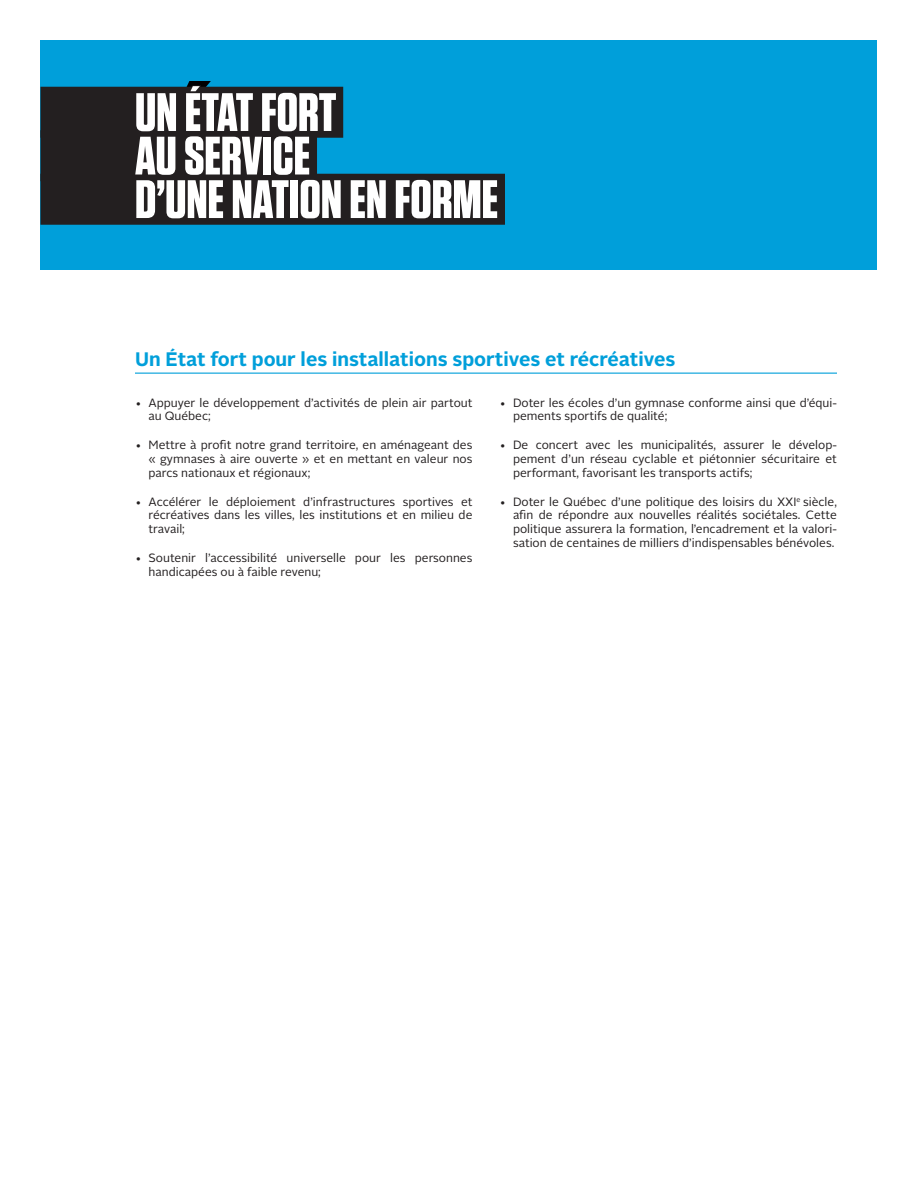
<style>
.page{position:relative;width:918px;height:1188px;background:#fff}
.page>*{position:absolute;margin:0;border:0;box-sizing:border-box;transform-origin:0 0}
.t1{font:700 54px/43.5px "Tungsten";color:#fff}
.t2{font:700 19.5px "Alright Sans";color:#009fda}
.t3{font:12px/13.8px "Alright Sans";color:#231f20;text-align:justify}
</style>
<div class="page">
<div style="left:40px;top:40px;width:838px;height:230px;background:#009fda"></div>
<hr style="left:135px;top:373px;width:702px;height:1px;background:#009fda">
<svg style="left:178px;top:81px;width:38px;height:6px"></svg>
<div style="left:40px;top:87px;width:303px;height:51px;background:#231f20"></div>
<div style="left:40px;top:130px;width:277px;height:51px;background:#231f20"></div>
<div style="left:40px;top:174px;width:465px;height:51px;background:#231f20"></div>
<h1 class="t1" style="left:135px;top:92px;width:365px">UN ÉTAT FORT<br>AU SERVICE<br>D’UNE NATION EN FORME</h1>
<h2 class="t2" style="left:135px;top:345px;width:542px">Un État fort pour les installations sportives et récréatives</h2>
<p class="t3" style="left:148px;top:396px;width:326px;text-indent:-14px">• Appuyer le développement d’activités de plein air partout au Québec;</p>
<p class="t3" style="left:148px;top:438px;width:326px;text-indent:-14px">• Mettre à profit notre grand territoire, en aménageant des « gymnases à aire ouverte » et en mettant en valeur nos parcs nationaux et régionaux;</p>
<p class="t3" style="left:148px;top:495px;width:326px;text-indent:-14px">• Accélérer le déploiement d’infrastructures sportives et récréatives dans les villes, les institutions et en milieu de travail;</p>
<p class="t3" style="left:148px;top:551px;width:325px;text-indent:-14px">• Soutenir l’accessibilité universelle pour les personnes handicapées ou à faible revenu;</p>
<p class="t3" style="left:513px;top:396px;width:325px;text-indent:-14px">• Doter les écoles d’un gymnase conforme ainsi que d’équi&shy;pements sportifs de qualité;</p>
<p class="t3" style="left:513px;top:438px;width:325px;text-indent:-14px">• De concert avec les municipalités, assurer le dévelop&shy;pement d’un réseau cyclable et piétonnier sécuritaire et performant, favorisant les transports actifs;</p>
<p class="t3" style="left:513px;top:495px;width:326px;text-indent:-14px">• Doter le Québec d’une politique des loisirs du XXI<sup>e</sup> siècle, afin de répondre aux nouvelles réalités sociétales. Cette politique assurera la formation, l’encadrement et la valori&shy;sation de centaines de milliers d’indispensables bénévoles.</p>
</div>
